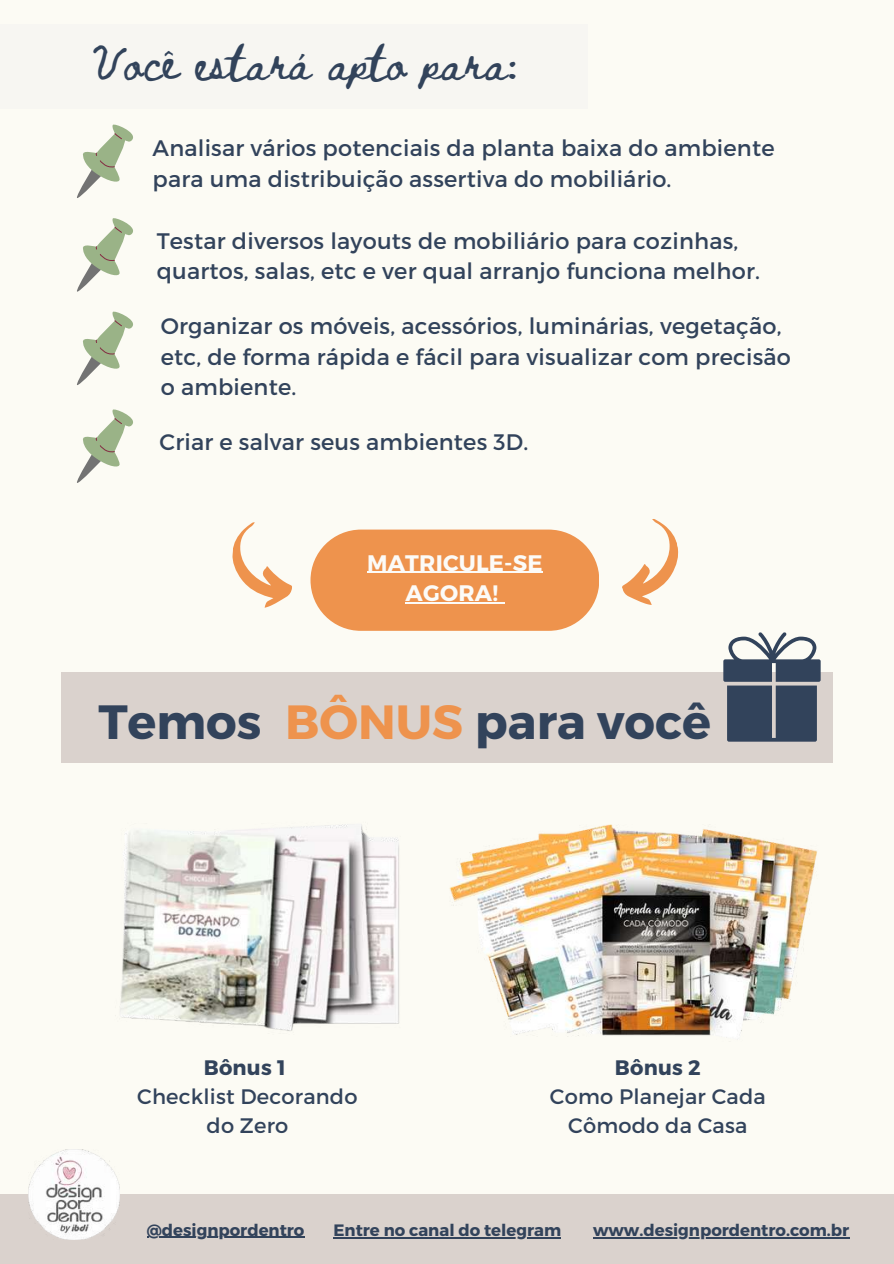
<style>
.page{position:relative;width:894px;height:1264px;background:#fff}
.page>*{position:absolute;margin:0;border:0;box-sizing:border-box;transform-origin:0 0}
.t1{font:700 48px "Montserrat";color:#32435b}
.t2{font:34.5px "Beth Ellen";letter-spacing:.01em;color:#32435b}
.t3{font:22.5px/30.3px "Montserrat";letter-spacing:.01em;color:#32435b}
.t4{font:700 22.5px/30.3px "Montserrat";letter-spacing:.01em;color:#fcfbf8;text-align:center}
.t5{font:21px/29.2px "Montserrat";letter-spacing:.01em;color:#32435b;text-align:center}
.t6{font:700 21px "Montserrat";letter-spacing:.01em;color:#32435b}
.t7{font:700 16.5px "Montserrat";color:#32435b}
.s1{color:#ee934d}
</style>
<div class="page">
<div style="left:0;top:0;width:893px;height:1263px;background:#fcfbf4"></div>
<div style="left:0;top:24px;width:587px;height:85px;background:#f7f6f2"></div>
<svg style="left:77px;top:124px;width:56px;height:74px"></svg>
<svg style="left:77px;top:218px;width:56px;height:74px"></svg>
<svg style="left:77px;top:311px;width:56px;height:74px"></svg>
<svg style="left:77px;top:409px;width:56px;height:74px"></svg>
<div style="left:0;top:1194px;width:893px;height:69px;background:#dad2cd"></div>
<hr style="left:147px;top:1236px;width:157px;height:1px;background:#32435b">
<hr style="left:593px;top:1236px;width:256px;height:2px;background:#32435b">
<hr style="left:333px;top:1236px;width:228px;height:1px;background:#32435b">
<img style="left:29px;top:1149px;width:90px;height:90px">
<div style="left:310px;top:529px;width:288px;height:102px;background:#ee934d;border-radius:51px"></div>
<svg style="left:232px;top:522px;width:60px;height:86px"></svg>
<svg style="left:622px;top:519px;width:57px;height:86px"></svg>
<img style="left:120px;top:824px;width:279px;height:207px">
<img style="left:449px;top:824px;width:368px;height:213px">
<div style="left:61px;top:672px;width:771px;height:91px;background:#dad2cd"></div>
<svg style="left:723px;top:632px;width:97px;height:109px"></svg>
<hr style="left:367px;top:571px;width:175px;height:1px;background:#fcfbf8">
<hr style="left:405px;top:602px;width:93px;height:1px;background:#fcfbf8">
<h2 class="t2" style="left:90px;top:47px;width:429px">Você estará apto para:</h2>
<p class="t3" style="left:152px;top:132px;width:623px">Analisar vários potenciais da planta baixa do ambiente para uma distribuição assertiva do mobiliário.</p>
<p class="t3" style="left:157px;top:225px;width:604px">Testar diversos layouts de mobiliário para cozinhas, quartos, salas, etc e ver qual arranjo funciona melhor.</p>
<p class="t3" style="left:161px;top:310px;width:631px">Organizar os móveis, acessórios, luminárias, vegetação, etc, de forma rápida e fácil para visualizar com precisão o ambiente.</p>
<p class="t3" style="left:159px;top:426px;width:370px">Criar e salvar seus ambientes 3D.</p>
<p class="t4" style="left:367px;top:546px;width:177px">MATRICULE-SE<br>AGORA!</p>
<h1 class="t1" style="left:98px;top:691px;width:614px">Temos <span class="s1">BÔNUS</span> para você</h1>
<p class="t6" style="left:204px;top:1053px;width:83px">Bônus 1</p>
<p class="t5" style="left:137px;top:1080px;width:222px">Checklist Decorando do Zero</p>
<p class="t6" style="left:614px;top:1053px;width:87px">Bônus 2</p>
<p class="t5" style="left:549px;top:1080px;width:217px">Como Planejar Cada<br>Cômodo da Casa</p>
<p class="t7" style="left:147px;top:1218px;width:159px">@designpordentro</p>
<p class="t7" style="left:333px;top:1219px;width:229px">Entre no canal do telegram</p>
<p class="t7" style="left:593px;top:1219px;width:258px">www.designpordentro.com.br</p>
</div>
